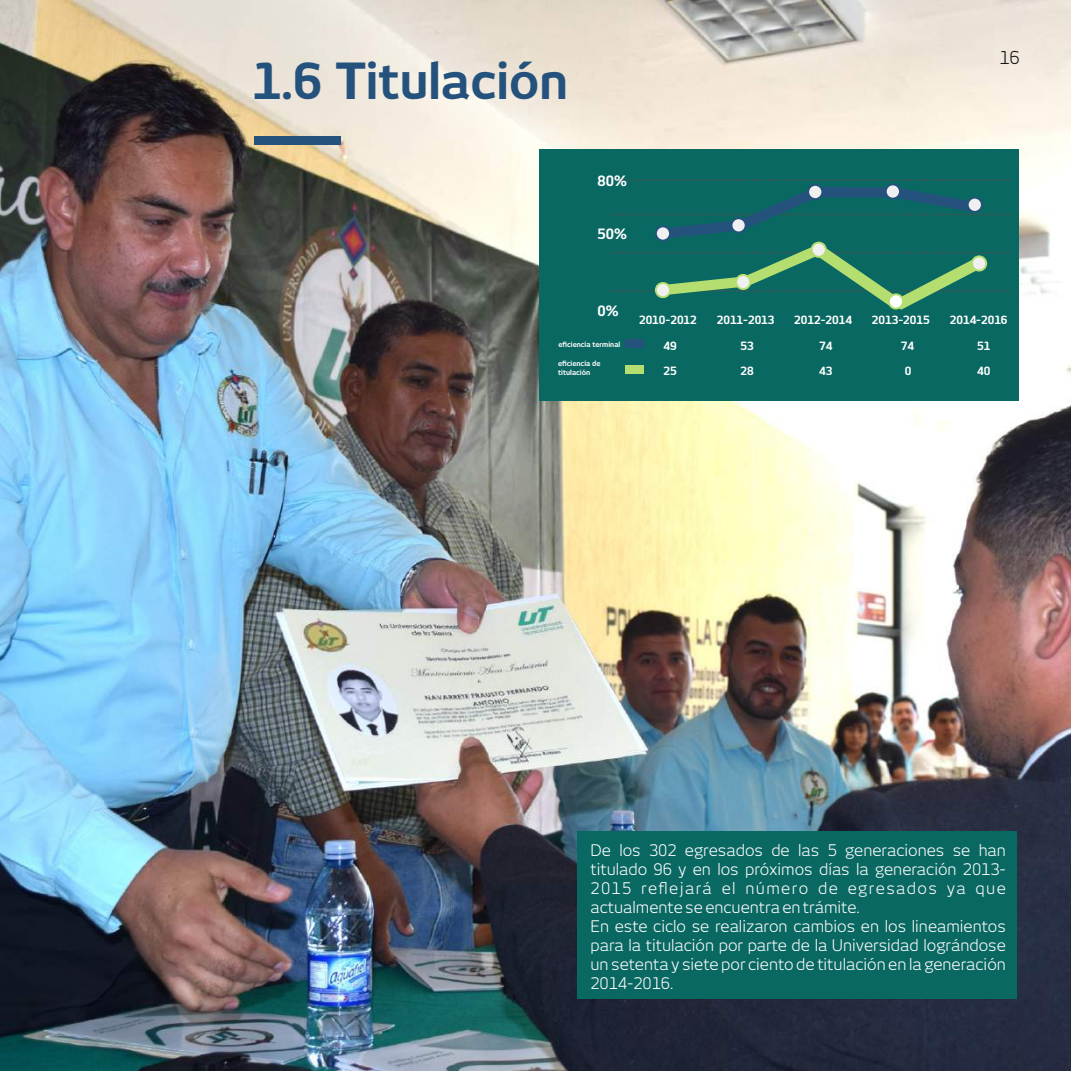
<style>
.page{position:relative;width:1071px;height:1071px;background:#fff}
.page>*{position:absolute;margin:0;border:0;box-sizing:border-box;transform-origin:0 0}
.t1{font:700 49px "New June";color:#24527d}
.t2{font:17.5px "New June";color:#151616}
.t3{font:15.75px/18.9px "New June";color:#fff}
.t4{font:700 14px "New June";color:#fff}
.t5{font:700 11.2px "New June";color:#fff}
.t6{font:700 7px/8.4px "New June";color:#fff}
</style>
<div class="page">
<img style="left:0;top:0;width:1071px;height:1071px">
<div style="left:254px;top:137px;width:87px;height:8px;background:#24527d"></div>
<div style="left:539px;top:149px;width:480px;height:252px;background:#0a6862"></div>
<div style="left:625px;top:340px;width:19px;height:8px;background:#24527d"></div>
<div style="left:625px;top:365px;width:19px;height:8px;background:#b5de70"></div>
<svg style="left:611px;top:180px;width:399px;height:1px"></svg>
<svg style="left:611px;top:245px;width:399px;height:65px"></svg>
<svg style="left:611px;top:187px;width:399px;height:51px"></svg>
<div style="left:655px;top:225px;width:16px;height:17px;background:#f0f0f0;border:2px solid #24527d;border-radius:50%"></div>
<div style="left:731px;top:217px;width:16px;height:16px;background:#f0f0f0;border:2px solid #24527d;border-radius:50%"></div>
<div style="left:807px;top:184px;width:16px;height:16px;background:#f0f0f0;border:2px solid #24527d;border-radius:50%"></div>
<div style="left:885px;top:183px;width:16px;height:17px;background:#f0f0f0;border:2px solid #24527d;border-radius:50%"></div>
<div style="left:967px;top:197px;width:16px;height:16px;background:#f0f0f0;border:2px solid #24527d;border-radius:50%"></div>
<div style="left:655px;top:282px;width:16px;height:16px;background:#f0f0f0;border:2px solid #b5de70;border-radius:50%"></div>
<div style="left:971px;top:255px;width:16px;height:17px;background:#f0f0f0;border:2px solid #b5de70;border-radius:50%"></div>
<div style="left:888px;top:293px;width:16px;height:17px;background:#fff;border:2px solid #b5de70;border-radius:50%"></div>
<div style="left:811px;top:242px;width:16px;height:16px;background:#f0f0f0;border:2px solid #b5de70;border-radius:50%"></div>
<div style="left:735px;top:274px;width:16px;height:16px;background:#f0f0f0;border:2px solid #b5de70;border-radius:50%"></div>
<div style="left:577px;top:831px;width:440px;height:167px;background:#0a6862"></div>
<h1 class="t1" style="left:252px;top:59px;width:317px">1.6 Titulación</h1>
<p class="t2" style="left:999px;top:50px;width:22px">16</p>
<p class="t4" style="left:598px;top:175px;width:31px">80%</p>
<p class="t4" style="left:597px;top:228px;width:31px">50%</p>
<p class="t4" style="left:598px;top:305px;width:23px">0%</p>
<p class="t6" style="left:559px;top:341px;width:63px">eficiencia terminal</p>
<p class="t6" style="left:558px;top:360px;width:44px">eficiencia de titulación</p>
<p class="t5" style="left:639px;top:315px;width:59px">2010-2012</p>
<p class="t5" style="left:717px;top:315px;width:59px">2011-2013</p>
<p class="t5" style="left:794px;top:315px;width:59px">2012-2014</p>
<p class="t5" style="left:872px;top:315px;width:59px">2013-2015</p>
<p class="t5" style="left:950px;top:315px;width:59px">2014-2016</p>
<p class="t5" style="left:663px;top:341px;width:15px">49</p>
<p class="t5" style="left:663px;top:366px;width:15px">25</p>
<p class="t5" style="left:741px;top:341px;width:15px">53</p>
<p class="t5" style="left:741px;top:366px;width:15px">28</p>
<p class="t5" style="left:819px;top:341px;width:15px">74</p>
<p class="t5" style="left:819px;top:366px;width:15px">43</p>
<p class="t5" style="left:901px;top:341px;width:15px">74</p>
<p class="t5" style="left:905px;top:366px;width:8px">0</p>
<p class="t5" style="left:977px;top:341px;width:15px">51</p>
<p class="t5" style="left:977px;top:366px;width:15px">40</p>
<p class="t3" style="left:590px;top:842px;width:417px">De los 302 egresados de las 5 generaciones se han titulado 96 y en los próximos días la generación 2013- 2015 reflejará el número de egresados ya que actualmente se encuentra en trámite.<br>En este ciclo se realizaron cambios en los lineamientos para la titulación por parte de la Universidad lográndose un setenta y siete por ciento de titulación en la generación 2014-2016.</p>
</div>
